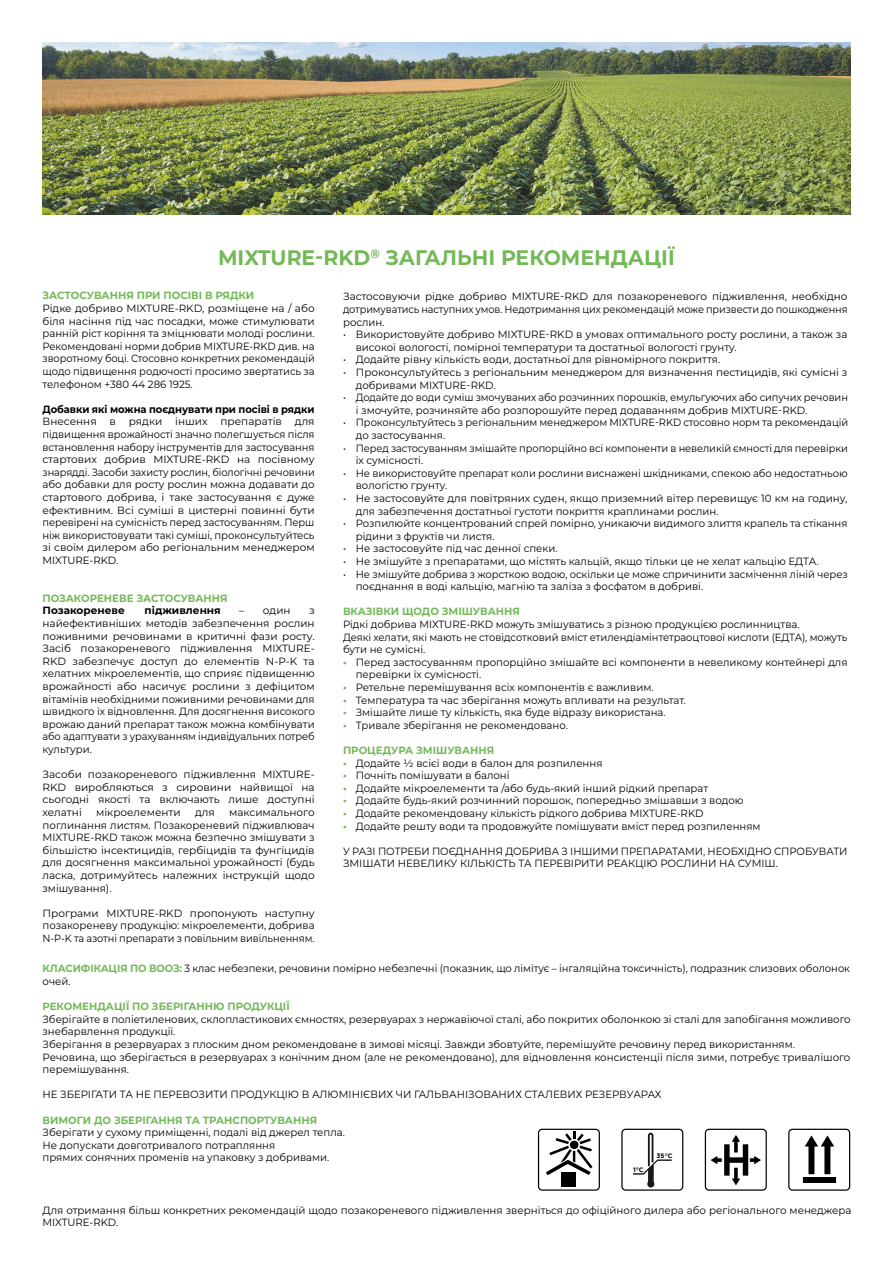
<style>
.page{position:relative;width:893px;height:1263px;background:#fff}
.page>*{position:absolute;margin:0;border:0;box-sizing:border-box;transform-origin:0 0}
.t1{font:700 21px "Montserrat";color:#74b959}
.t2{font:10.5px/12.6px "Montserrat";color:#000}
.t3{font:10.5px/12.6px "Montserrat";color:#000;scale:.95 1}
.t4{font:10.5px/12.6px "Montserrat";color:#000;scale:.94 1}
.t5{font:10.5px/12.6px "Montserrat";color:#000;scale:.96 1}
.t6{font:700 10.5px "Montserrat";color:#74b959}
.t7{font:700 10.5px "Montserrat";letter-spacing:-.005em;color:#000;scale:.95 1}
.t8{font:700 10.5px "Montserrat";letter-spacing:-.005em;color:#000}
.t9{font:700 6.45px "Gotham Pro";color:#000}
.s1{font-weight:700;color:#74b959}
</style>
<div class="page">
<img style="left:43px;top:43px;width:807px;height:172px">
<div style="left:538px;top:1129px;width:62px;height:62px;border:1px solid #000;border-radius:4px"></div>
<div style="left:561px;top:1173px;width:14px;height:14px;background:#000"></div>
<svg style="left:546px;top:1131px;width:46px;height:44px"></svg>
<svg style="left:565px;top:1133px;width:7px;height:8px"></svg>
<svg style="left:577px;top:1134px;width:7px;height:7px"></svg>
<div style="left:705px;top:1129px;width:62px;height:62px;border:1px solid #000;border-radius:4px"></div>
<svg style="left:711px;top:1135px;width:50px;height:50px"></svg>
<div style="left:788px;top:1129px;width:62px;height:62px;border:1px solid #000;border-radius:4px"></div>
<div style="left:803px;top:1177px;width:33px;height:6px;background:#000"></div>
<svg style="left:805px;top:1135px;width:29px;height:39px"></svg>
<div style="left:621px;top:1129px;width:62px;height:62px;border:1px solid #000;border-radius:4px"></div>
<svg style="left:633px;top:1133px;width:39px;height:54px"></svg>
<h1 class="t1" style="left:218px;top:242px;width:458px">MIXTURE-RKD<sup>®</sup> ЗАГАЛЬНІ РЕКОМЕНДАЦІЇ</h1>
<p class="t6" style="left:43px;top:288px;width:213px">ЗАСТОСУВАННЯ ПРИ ПОСІВІ В РЯДКИ</p>
<p class="t2" style="left:43px;top:302px;width:274px;text-align:justify">Рідке добриво MIXTURE-RKD, розміщене на / або біля насіння під час посадки, може стимулювати ранній ріст коріння та зміцнювати молоді рослини.<br>Рекомендовані норми добрив MIXTURE-RKD див. на зворотному боці. Стосовно конкретних рекомендацій щодо підвищення родючості просимо звертатись за телефоном +380 44 286 1925.</p>
<p class="t7" style="left:43px;top:401px;width:288px">Добавки які можна поєднувати при посіві в рядки</p>
<p class="t2" style="left:43px;top:415px;width:274px;text-align:justify">Внесення в рядки інших препаратів для підвищення врожайності значно полегшується після встановлення набору інструментів для застосування стартових добрив MIXTURE-RKD на посівному знарядді. Засоби захисту рослин, біологічні речовини або добавки для росту рослин можна додавати до стартового добрива, і таке застосування є дуже ефективним. Всі суміші в цистерні повинні бути перевірені на сумісність перед застосуванням. Перш ніж використовувати такі суміші, проконсультуйтесь зі своїм дилером або регіональним менеджером MIXTURE-RKD.</p>
<p class="t6" style="left:43px;top:590px;width:187px">ПОЗАКОРЕНЕВЕ ЗАСТОСУВАННЯ</p>
<p class="t8" style="left:43px;top:603px;width:84px">Позакореневе</p>
<p class="t8" style="left:145px;top:603px;width:78px">підживлення</p>
<p class="t2" style="left:239px;top:604px;width:53px">– один</p>
<p class="t2" style="left:43px;top:604px;width:274px;text-align:justify;text-indent:267px">з найефективніших методів забезпечення рослин поживними речовинами в критичні фази росту.<br>Засіб позакореневого підживлення MIXTURE-RKD забезпечує доступ до елементів N-P-K та хелатних мікроелементів, що сприяє підвищенню врожайності або насичує рослини з дефіцитом вітамінів необхідними поживними речовинами для швидкого їх відновлення. Для досягнення високого врожаю даний препарат також можна комбінувати або адаптувати з урахуванням індивідуальних потреб культури.</p>
<p class="t2" style="left:43px;top:768px;width:274px;text-align:justify">Засоби позакореневого підживлення MIXTURE-RKD виробляються з сировини найвищої на сьогодні якості та включають лише доступні хелатні</p>
<p class="t2" style="left:96px;top:806px;width:86px">мікроелементи</p>
<p class="t2" style="left:195px;top:806px;width:21px">для</p>
<p class="t2" style="left:43px;top:806px;width:274px;text-align:justify;text-indent:187px">максимального поглинання листям. Позакореневий підживлювач MIXTURE-RKD також можна безпечно змішувати з більшістю інсектицидів, гербіцидів та фунгіцидів для досягнення максимальної урожайності (будь ласка, дотримуйтесь належних інструкцій щодо змішування).</p>
<p class="t2" style="left:43px;top:906px;width:274px;text-align:justify">Програми MIXTURE-RKD пропонують наступну позакореневу продукцію: мікроелементи, добрива N-P-K та азотні препарати з повільним вивільненням.</p>
<p class="t2" style="left:343px;top:290px;width:506px;text-align:justify">Застосовуючи рідке добриво MIXTURE-RKD для позакореневого підживлення, необхідно дотримуватись наступних умов. Недотримання цих рекомендацій може призвести до пошкодження рослин.</p>
<p class="t2" style="left:356px;top:328px;width:493px;text-indent:-13px">• Використовуйте добриво MIXTURE-RKD в умовах оптимального росту рослини, а також за високої вологості, помірної температури та достатньої вологості грунту.</p>
<p class="t2" style="left:343px;top:353px;width:379px">• Додайте рівну кількість води, достатньої для рівномірного покриття.</p>
<p class="t2" style="left:356px;top:366px;width:493px;text-indent:-13px">• Проконсультуйтесь з регіональним менеджером для визначення пестицидів, які сумісні з добривами MIXTURE-RKD.</p>
<p class="t4" style="left:356px;top:391px;width:525px;text-indent:-13px">• Додайте до води суміш змочуваних або розчинних порошків, емульгуючих або сипучих речовин і змочуйте, розчиняйте або розпорошуйте перед додаванням добрив MIXTURE-RKD.</p>
<p class="t4" style="left:356px;top:416px;width:525px;text-indent:-13px">• Проконсультуйтесь з регіональним менеджером MIXTURE-RKD стосовно норм та рекомендацій до застосування.</p>
<p class="t4" style="left:356px;top:441px;width:525px;text-indent:-13px">• Перед застосуванням змішайте пропорційно всі компоненти в невеликій ємності для перевірки їх сумісності.</p>
<p class="t3" style="left:356px;top:466px;width:519px;text-indent:-13px">• Не використовуйте препарат коли рослини виснажені шкідниками, спекою або недостатньою вологістю грунту.</p>
<p class="t2" style="left:356px;top:492px;width:493px;text-indent:-13px">• Не застосовуйте для повітряних суден, якщо приземний вітер перевищує 10 км на годину, для забезпечення достатньої густоти покриття краплинами рослин.</p>
<p class="t5" style="left:356px;top:517px;width:514px;text-indent:-13px">• Розпилюйте концентрований спрей помірно, уникаючи видимого злиття крапель та стікання рідини з фруктів чи листя.</p>
<p class="t2" style="left:343px;top:542px;width:216px">• Не застосовуйте під час денної спеки.</p>
<p class="t2" style="left:343px;top:555px;width:477px">• Не змішуйте з препаратами, що містять кальцій, якщо тільки це не хелат кальцію ЕДТА.</p>
<p class="t3" style="left:356px;top:567px;width:519px;text-indent:-13px">• Не змішуйте добрива з жорсткою водою, оскільки це може спричинити засмічення ліній через поєднання в воді кальцію, магнію та заліза з фосфатом в добриві.</p>
<p class="t6" style="left:343px;top:604px;width:178px">ВКАЗІВКИ ЩОДО ЗМІШУВАННЯ</p>
<p class="t2" style="left:343px;top:618px;width:506px">Рідкі добрива MIXTURE-RKD можуть змішуватись з різною продукцією рослинництва.<br>Деякі хелати, які мають не стовідсотковий вміст етилендіамінтетраоцтової кислоти (ЕДТА), можуть бути не сумісні.</p>
<p class="t2" style="left:356px;top:655px;width:493px;text-indent:-13px"><span class="s1">•</span> Перед застосуванням пропорційно змішайте всі компоненти в невеликому контейнері для перевірки їх сумісності.</p>
<p class="t2" style="left:343px;top:681px;width:312px"><span class="s1">•</span> Ретельне перемішування всіх компонентів є важливим.</p>
<p class="t2" style="left:343px;top:693px;width:344px"><span class="s1">•</span> Температура та час зберігання можуть впливати на результат.</p>
<p class="t2" style="left:343px;top:706px;width:324px"><span class="s1">•</span> Змішайте лише ту кількість, яка буде відразу використана.</p>
<p class="t2" style="left:343px;top:718px;width:226px"><span class="s1">•</span> Тривале зберігання не рекомендовано.</p>
<p class="t6" style="left:343px;top:743px;width:153px">ПРОЦЕДУРА ЗМІШУВАННЯ</p>
<p class="t2" style="left:343px;top:756px;width:261px"><span class="s1">•</span> Додайте ½ всієї води в балон для розпилення</p>
<p class="t2" style="left:343px;top:769px;width:168px"><span class="s1">•</span> Почніть помішувати в балоні</p>
<p class="t2" style="left:343px;top:781px;width:367px"><span class="s1">•</span> Додайте мікроелементи та /або будь-який інший рідкий препарат</p>
<p class="t2" style="left:343px;top:794px;width:402px"><span class="s1">•</span> Додайте будь-який розчинний порошок, попередньо змішавши з водою</p>
<p class="t2" style="left:343px;top:807px;width:362px"><span class="s1">•</span> Додайте рекомендовану кількість рідкого добрива MIXTURE-RKD</p>
<p class="t2" style="left:343px;top:819px;width:419px"><span class="s1">•</span> Додайте решту води та продовжуйте помішувати вміст перед розпиленням</p>
<p class="t5" style="left:343px;top:844px;width:527px">У РАЗІ ПОТРЕБИ ПОЄДНАННЯ ДОБРИВА З ІНШИМИ ПРЕПАРАТАМИ, НЕОБХІДНО СПРОБУВАТИ<br>ЗМІШАТИ НЕВЕЛИКУ КІЛЬКІСТЬ ТА ПЕРЕВІРИТИ РЕАКЦІЮ РОСЛИНИ НА СУМІШ.</p>
<p class="t3" style="left:43px;top:962px;width:852px"><span class="s1">КЛАСИФІКАЦІЯ ПО ВООЗ:</span> 3 клас небезпеки, речовини помірно небезпечні (показник, що лімітує – інгаляційна токсичність), подразник слизових оболонок очей.</p>
<p class="t6" style="left:43px;top:999px;width:249px">РЕКОМЕНДАЦІЇ ПО ЗБЕРІГАННЮ ПРОДУКЦІЇ</p>
<p class="t2" style="left:43px;top:1012px;width:810px">Зберігайте в поліетиленових, склопластикових ємностях, резервуарах з нержавіючої сталі, або покритих оболонкою зі сталі для запобігання можливого знебарвлення продукції.<br>Зберігання в резервуарах з плоским дном рекомендоване в зимові місяці. Завжди збовтуйте, перемішуйте речовину перед використанням.<br>Речовина, що зберігається в резервуарах з конічним дном (але не рекомендовано), для відновлення консистенції після зими, потребує тривалішого перемішування.</p>
<p class="t2" style="left:43px;top:1088px;width:621px">НЕ ЗБЕРІГАТИ ТА НЕ ПЕРЕВОЗИТИ ПРОДУКЦІЮ В АЛЮМІНІЄВИХ ЧИ ГАЛЬВАНІЗОВАНИХ СТАЛЕВИХ РЕЗЕРВУАРАХ</p>
<p class="t6" style="left:43px;top:1112px;width:276px">ВИМОГИ ДО ЗБЕРІГАННЯ ТА ТРАНСПОРТУВАННЯ</p>
<p class="t2" style="left:43px;top:1126px;width:304px">Зберігати у сухому приміщенні, подалі від джерел тепла.<br>Не допускати довготривалого потрапляння<br>прямих сонячних променів на упаковку з добривами.</p>
<p class="t9" style="left:633px;top:1166px;width:12px">1°С</p>
<p class="t9" style="left:657px;top:1152px;width:17px">35°С</p>
<p class="t2" style="left:43px;top:1203px;width:810px">Для отримання більш конкретних рекомендацій щодо позакореневого підживлення зверніться до офіційного дилера або регіонального менеджера<br>MIXTURE-RKD.</p>
</div>
